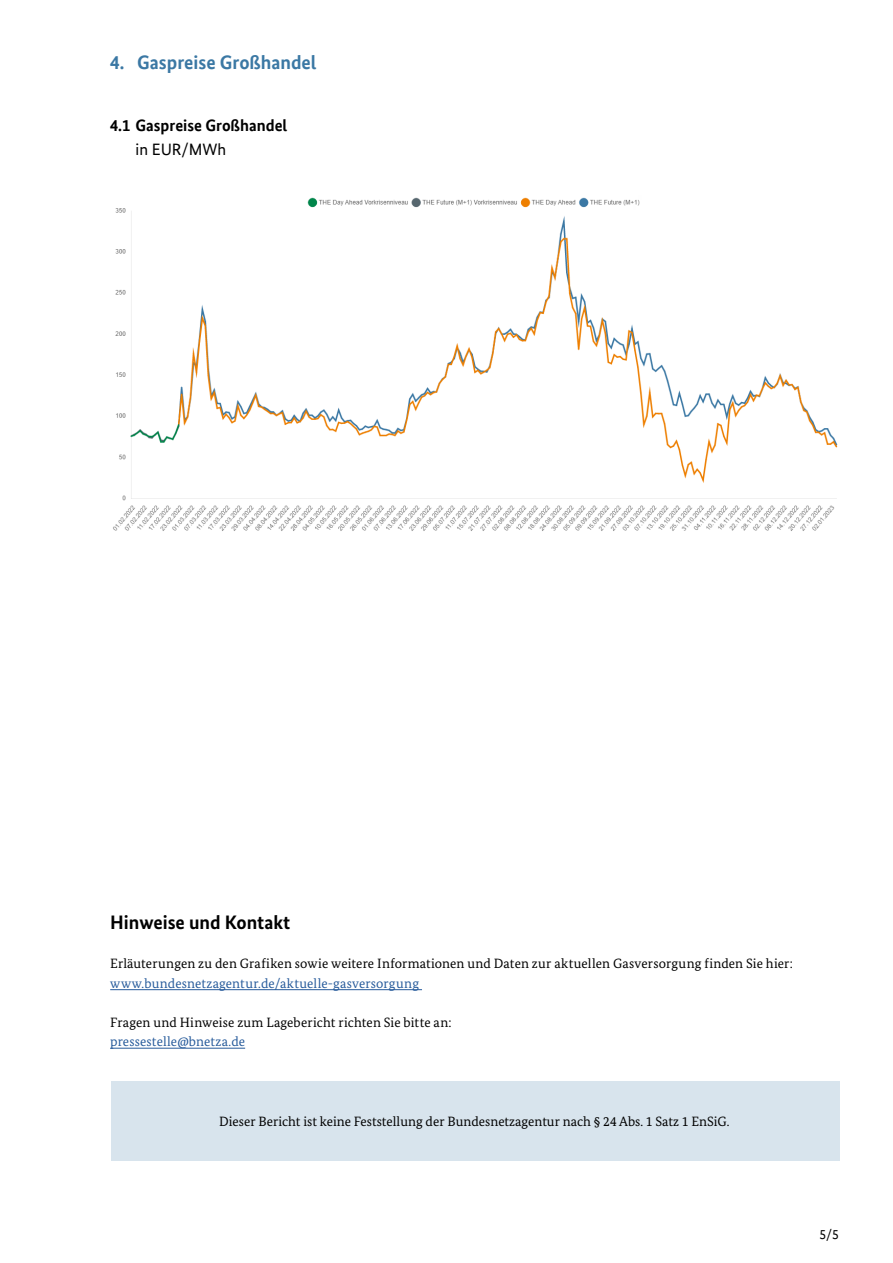
<style>
.page{position:relative;width:893px;height:1263px;background:#fff}
.page>*{position:absolute;margin:0;border:0;box-sizing:border-box;transform-origin:0 0}
.t1{font:700 19.5px "Bundes Sans Office";color:#3b78a4}
.t2{font:700 19.5px "Bundes Sans";color:#000}
.t3{font:700 16.5px "Bundes Sans Office";color:#000}
.t4{font:16.5px "Bundes Sans Office";color:#000}
.t5{font:13.5px "Bundes Serif";color:#000}
.t6{font:13.5px "Bundes Serif";letter-spacing:.01em;color:#275b9b}
.t7{font:13.5px "Bundes Sans Office";color:#000}
</style>
<div class="page">
<hr style="left:110px;top:989px;width:312px;height:1px;background:#275b9b">
<hr style="left:110px;top:1048px;width:135px;height:1px;background:#275b9b">
<div style="left:111px;top:1081px;width:729px;height:80px;background:#d8e4ed"></div>
<img style="left:113px;top:197px;width:725px;height:334px">
<h1 class="t1" style="left:110px;top:51px;width:208px">4. Gaspreise Großhandel</h1>
<p class="t3" style="left:110px;top:116px;width:179px">4.1 Gaspreise Großhandel</p>
<p class="t4" style="left:136px;top:140px;width:92px">in EUR/MWh</p>
<h1 class="t2" style="left:110px;top:911px;width:182px">Hinweise und Kontakt</h1>
<p class="t5" style="left:110px;top:955px;width:684px">Erläuterungen zu den Grafiken sowie weitere Informationen und Daten zur aktuellen Gasversorgung finden Sie hier:</p>
<p class="t6" style="left:110px;top:975px;width:310px">www.bundesnetzagentur.de/aktuelle-gasversorgung</p>
<p class="t5" style="left:110px;top:1014px;width:343px">Fragen und Hinweise zum Lagebericht richten Sie bitte an:</p>
<p class="t6" style="left:110px;top:1033px;width:136px">pressestelle@bnetza.de</p>
<p class="t5" style="left:219px;top:1113px;width:512px">Dieser Bericht ist keine Feststellung der Bundesnetzagentur nach § 24 Abs. 1 Satz 1 EnSiG.</p>
<p class="t7" style="left:819px;top:1226px;width:21px">5/5</p>
</div>
